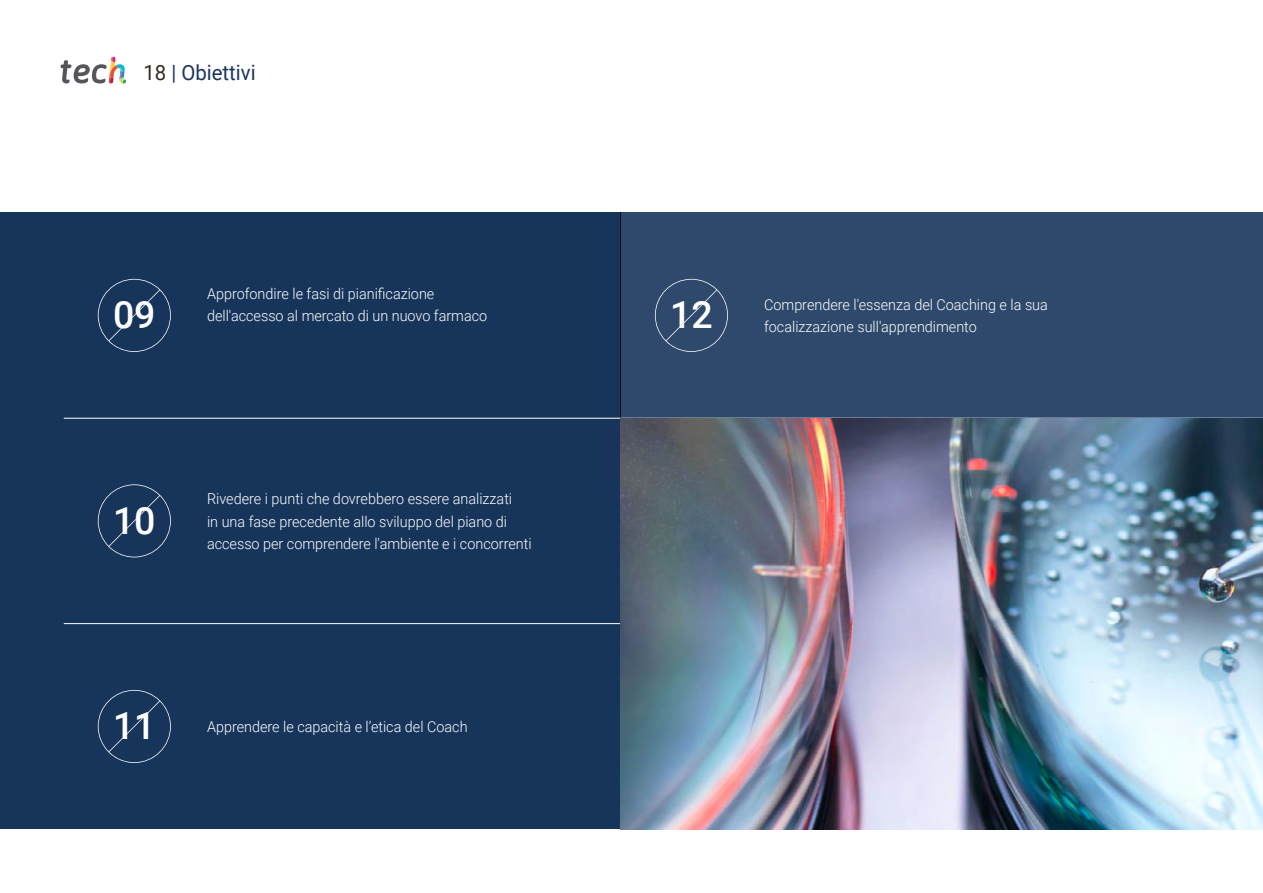
<style>
.page{position:relative;width:1263px;height:893px;background:#fff}
.page>*{position:absolute;margin:0;border:0;box-sizing:border-box;transform-origin:0 0}
.t1{font:500 37.5px "Roboto";color:#fff}
.t2{font:21px "Roboto";color:#1a355c}
.t3{font:300 15px/22.5px "Roboto";color:#fff;scale:.96 1}
.s1{color:#312e20}
</style>
<div class="page">
<div style="left:0;top:213px;width:621px;height:616px;background:#17355b"></div>
<div style="left:621px;top:213px;width:642px;height:616px;background:#2e496b"></div>
<svg style="left:98px;top:279px;width:73px;height:73px"></svg>
<svg style="left:98px;top:484px;width:73px;height:73px"></svg>
<svg style="left:98px;top:690px;width:73px;height:73px"></svg>
<svg style="left:655px;top:279px;width:73px;height:73px"></svg>
<hr style="left:64px;top:418px;width:1199px;height:1px;background:#fff">
<hr style="left:64px;top:623px;width:1199px;height:1px;background:#fff">
<img style="left:621px;top:418px;width:642px;height:411px">
<svg style="left:61px;top:57px;width:65px;height:27px"></svg>
<h2 class="t2" style="left:144px;top:57px;width:114px"><span class="s1">18</span> | Obiettivi</h2>
<h1 class="t1" style="left:113px;top:288px;width:44px">09</h1>
<p class="t3" style="left:207px;top:281px;width:293px">Approfondire le fasi di pianificazione dell'accesso al mercato di un nuovo farmaco</p>
<h1 class="t1" style="left:113px;top:494px;width:44px">10</h1>
<p class="t3" style="left:207px;top:487px;width:340px">Rivedere i punti che dovrebbero essere analizzati<br>in una fase precedente allo sviluppo del piano di accesso per comprendere l'ambiente e i concorrenti</p>
<h1 class="t1" style="left:113px;top:699px;width:44px">11</h1>
<p class="t3" style="left:207px;top:715px;width:273px">Apprendere le capacità e l’etica del Coach</p>
<h1 class="t1" style="left:670px;top:288px;width:44px">12</h1>
<p class="t3" style="left:764px;top:293px;width:297px">Comprendere l'essenza del Coaching e la sua focalizzazione sull'apprendimento</p>
</div>
